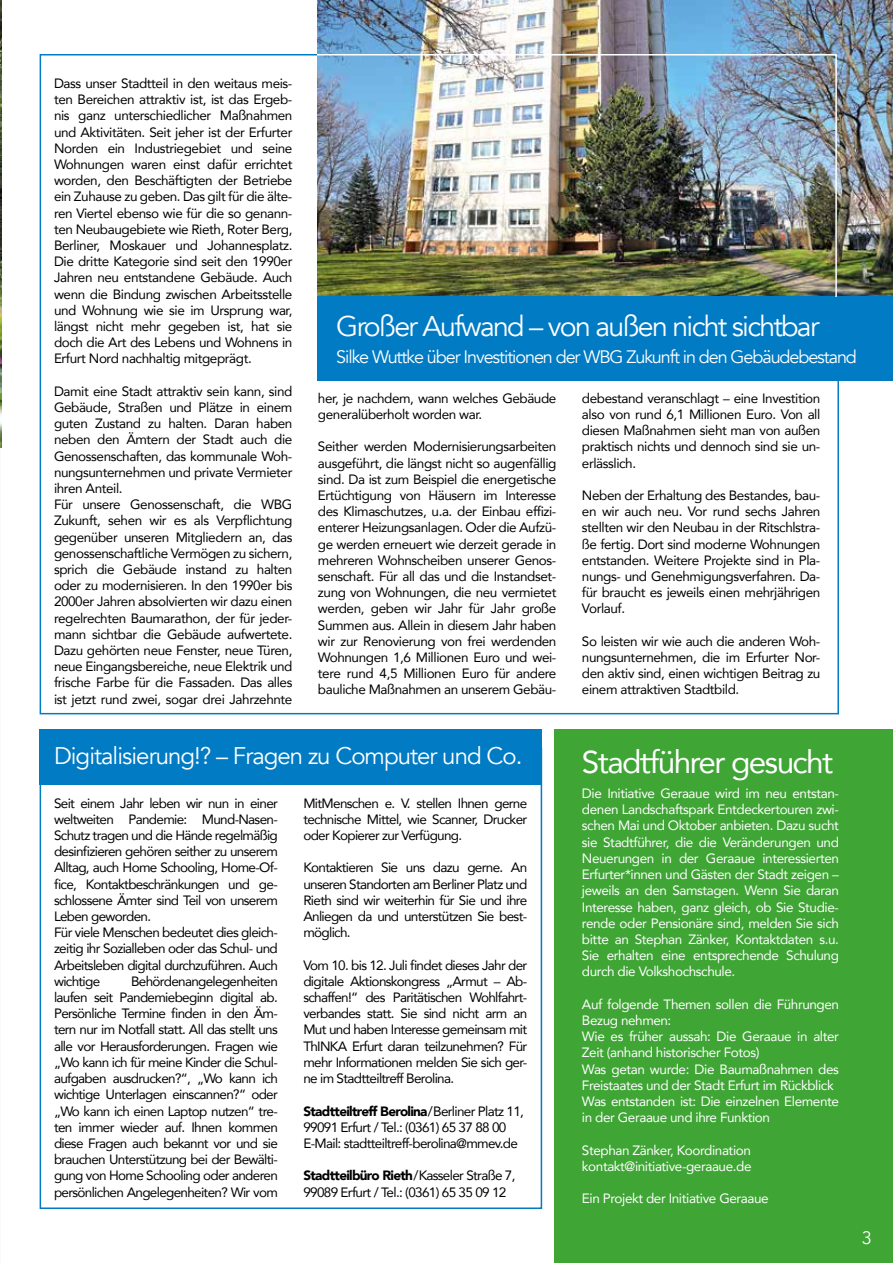
<style>
.page{position:relative;width:893px;height:1263px;background:#fff}
.page>*{position:absolute;margin:0;border:0;box-sizing:border-box;transform-origin:0 0}
.t1{font:31.5px "Avenir";letter-spacing:-.05em;color:#fff}
.t2{font:28.5px "Avenir";letter-spacing:-.06em;color:#fff}
.t3{font:24px "Avenir";letter-spacing:-.04em;color:#fff}
.t4{font:18px "Avenir";letter-spacing:-.06em;color:#fff}
.t5{font:13.5px/16.2px "Avenir";letter-spacing:-.03em;color:#000;text-align:justify}
.t6{font:13.5px/16.2px "Avenir";letter-spacing:-.03em;color:#fff}
.t7{font:13.5px/16.2px "Avenir";letter-spacing:-.05em;color:#000}
.s1{font-weight:900}
</style>
<div class="page">
<img style="left:0;top:0;width:1px;height:447px">
<div style="left:555px;top:729px;width:338px;height:534px;background:#3fa535"></div>
<img style="left:318px;top:0;width:575px;height:297px">
<div style="left:318px;top:297px;width:575px;height:84px;background:#007bc4"></div>
<img style="left:318px;top:54px;width:519px;height:242px">
<div style="left:40px;top:729px;width:502px;height:55px;background:#007bc4"></div>
<p class="t5" style="left:54px;top:75px;width:240px">Dass unser Stadtteil in den weitaus meis&shy;ten Bereichen attraktiv ist, ist das Ergeb&shy;nis ganz unterschiedlicher Maßnahmen und Aktivitäten. Seit jeher ist der Erfurter Norden ein Industriegebiet und seine Wohnungen waren einst dafür errichtet worden, den Beschäftigten der Betriebe ein Zuhause zu geben. Das gilt für die älte&shy;ren Viertel ebenso wie für die so genann&shy;ten Neubaugebiete wie Rieth, Roter Berg, Berliner, Moskauer und Johannesplatz.<br>Die dritte Kategorie sind seit den 1990er Jahren neu entstandene Gebäude. Auch wenn die Bindung zwischen Arbeitsstelle und Wohnung wie sie im Ursprung war, längst nicht mehr gegeben ist, hat sie doch die Art des Lebens und Wohnens in Erfurt Nord nachhaltig mitgeprägt.</p>
<p class="t5" style="left:54px;top:383px;width:240px;text-align:left">Damit eine Stadt attraktiv sein kann, sind Gebäude, Straßen und Plätze in einem guten Zustand zu halten. Daran haben neben den Ämtern der Stadt auch die Genossenschaften, das kommunale Woh&shy;nungsunternehmen und private Vermieter ihren Anteil.<br>Für unsere Genossenschaft, die WBG Zukunft, sehen wir es als Verpflichtung gegenüber unseren Mitgliedern an, das genossenschaftliche Vermögen zu sichern, sprich die Gebäude instand zu halten oder zu modernisieren. In den 1990er bis 2000er Jahren absolvierten wir dazu einen regelrechten Baumarathon, der für jeder&shy;mann sichtbar die Gebäude aufwertete.<br>Dazu gehörten neue Fenster, neue Türen, neue Eingangsbereiche, neue Elektrik und frische Farbe für die Fassaden. Das alles ist jetzt rund zwei, sogar drei Jahrzehnte</p>
<p class="t5" style="left:318px;top:390px;width:240px">her, je nachdem, wann welches Gebäude generalüberholt worden war.</p>
<h2 class="t2" style="left:336px;top:309px;width:485px">Großer Aufwand – von außen nicht sichtbar</h2>
<h3 class="t4" style="left:336px;top:346px;width:522px">Silke Wuttke über Investitionen der WBG Zukunft in den Gebäudebestand</h3>
<p class="t5" style="left:582px;top:390px;width:240px">debestand veranschlagt – eine Investition also von rund 6,1 Millionen Euro. Von all diesen Maßnahmen sieht man von außen praktisch nichts und dennoch sind sie un&shy;erlässlich.</p>
<p class="t5" style="left:582px;top:487px;width:240px">Neben der Erhaltung des Bestandes, bau&shy;en wir auch neu. Vor rund sechs Jahren stellten wir den Neubau in der Ritschlstra&shy;ße fertig. Dort sind moderne Wohnungen entstanden. Weitere Projekte sind in Pla&shy;nungs- und Genehmigungsverfahren. Da&shy;für braucht es jeweils einen mehrjährigen Vorlauf.</p>
<p class="t5" style="left:582px;top:633px;width:240px">So leisten wir wie auch die anderen Woh&shy;nungsunternehmen, die im Erfurter Nor&shy;den aktiv sind, einen wichtigen Beitrag zu einem attraktiven Stadtbild.</p>
<p class="t5" style="left:318px;top:438px;width:240px">Seither werden Modernisierungsarbeiten ausgeführt, die längst nicht so augenfällig sind. Da ist zum Beispiel die energetische Ertüchtigung von Häusern im Interesse des Klimaschutzes, u.a. der Einbau effizi&shy;enterer Heizungsanlagen. Oder die Aufzü&shy;ge werden erneuert wie derzeit gerade in mehreren Wohnscheiben unserer Genos&shy;senschaft. Für all das und die Instandset&shy;zung von Wohnungen, die neu vermietet werden, geben wir Jahr für Jahr große Summen aus. Allein in diesem Jahr haben wir zur Renovierung von frei werdenden Wohnungen 1,6 Millionen Euro und wei&shy;tere rund 4,5 Millionen Euro für andere bauliche Maßnahmen an unserem Gebäu-</p>
<h3 class="t3" style="left:54px;top:741px;width:470px">Digitalisierung!? – Fragen zu Computer und Co.</h3>
<p class="t7" style="left:54px;top:794px;width:225px">Seit einem Jahr leben wir nun in einer weltweiten Pandemie: Mund-Nasen-Schutz tragen und die Hände regelmäßig desinfizieren gehören seither zu unserem Alltag, auch Home Schooling, Home-Of&shy;fice, Kontaktbeschränkungen und ge&shy;schlossene Ämter sind Teil von unserem Leben geworden.<br>Für viele Menschen bedeutet dies gleich&shy;zeitig ihr Sozialleben oder das Schul- und Arbeitsleben digital durchzuführen. Auch wichtige</p>
<p class="t5" style="left:54px;top:973px;width:225px;text-indent:77px">Behördenangelegenheiten laufen seit Pandemiebeginn digital ab.<br>Persönliche Termine finden in den Äm&shy;tern nur im Notfall statt. All das stellt uns alle vor Herausforderungen. Fragen wie „Wo kann ich für meine Kinder die Schul&shy;aufgaben ausdrucken?“, „Wo kann ich wichtige Unterlagen einscannen?“ oder „Wo kann ich einen Laptop nutzen“ tre&shy;ten immer wieder auf. Ihnen kommen diese Fragen auch bekannt vor und sie brauchen Unterstützung bei der Bewälti&shy;gung von Home Schooling oder anderen persönlichen Angelegenheiten? Wir vom</p>
<p class="t5" style="left:303px;top:794px;width:225px">MitMenschen e. V. stellen Ihnen gerne technische Mittel, wie Scanner, Drucker oder Kopierer zur Verfügung.</p>
<p class="t5" style="left:303px;top:859px;width:225px">Kontaktieren Sie uns dazu gerne. An unseren Standorten am Berliner Platz und Rieth sind wir weiterhin für Sie und ihre Anliegen da und unterstützen Sie best&shy;möglich.</p>
<p class="t5" style="left:303px;top:956px;width:225px">Vom 10. bis 12. Juli findet dieses Jahr der digitale Aktionskongress „Armut – Ab&shy;schaffen!“ des Paritätischen Wohlfahrt&shy;verbandes statt. Sie sind nicht arm an Mut und haben Interesse gemeinsam mit ThINKA Erfurt daran teilzunehmen? Für mehr Informationen melden Sie sich ger&shy;ne im Stadtteiltreff Berolina.</p>
<p class="t7" style="left:303px;top:1102px;width:222px"><span class="s1">Stadtteiltreff Berolina</span>/Berliner Platz 11,<br>99091 Erfurt / Tel.: (0361) 65 37 88 00<br>E-Mail: stadtteiltreff-berolina@mmev.de</p>
<p class="t7" style="left:303px;top:1167px;width:214px"><span class="s1">Stadtteilbüro Rieth</span>/Kasseler Straße 7,<br>99089 Erfurt / Tel.: (0361) 65 35 09 12</p>
<h1 class="t1" style="left:582px;top:736px;width:253px">Stadtführer gesucht</h1>
<p class="t6" style="left:582px;top:785px;width:259px;text-align:justify">Die Initiative Geraaue wird im neu entstan&shy;denen Landschaftspark Entdeckertouren zwi&shy;schen Mai und Oktober anbieten. Dazu sucht sie Stadtführer, die die Veränderungen und Neuerungen in der Geraaue interessierten Erfurter*innen und Gästen der Stadt zeigen – jeweils an den Samstagen. Wenn Sie daran Interesse haben, ganz gleich, ob Sie Studie&shy;rende oder Pensionäre sind, melden Sie sich bitte an Stephan Zänker, Kontaktdaten s.u.<br>Sie erhalten eine entsprechende Schulung durch die Volkshochschule.</p>
<p class="t6" style="left:582px;top:995px;width:259px">Auf folgende Themen sollen die Führungen Bezug nehmen:<br>Wie es früher aussah: Die Geraaue in alter Zeit (anhand historischer Fotos)<br>Was getan wurde: Die Baumaßnahmen des Freistaates und der Stadt Erfurt im Rückblick Was entstanden ist: Die einzelnen Elemente in der Geraaue und ihre Funktion</p>
<p class="t6" style="left:582px;top:1141px;width:171px">Stephan Zänker, Koordination kontakt@initiative-geraaue.de</p>
<p class="t6" style="left:582px;top:1190px;width:188px">Ein Projekt der Initiative Geraaue</p>
<h3 class="t4" style="left:862px;top:1227px;width:12px">3</h3>
</div>
